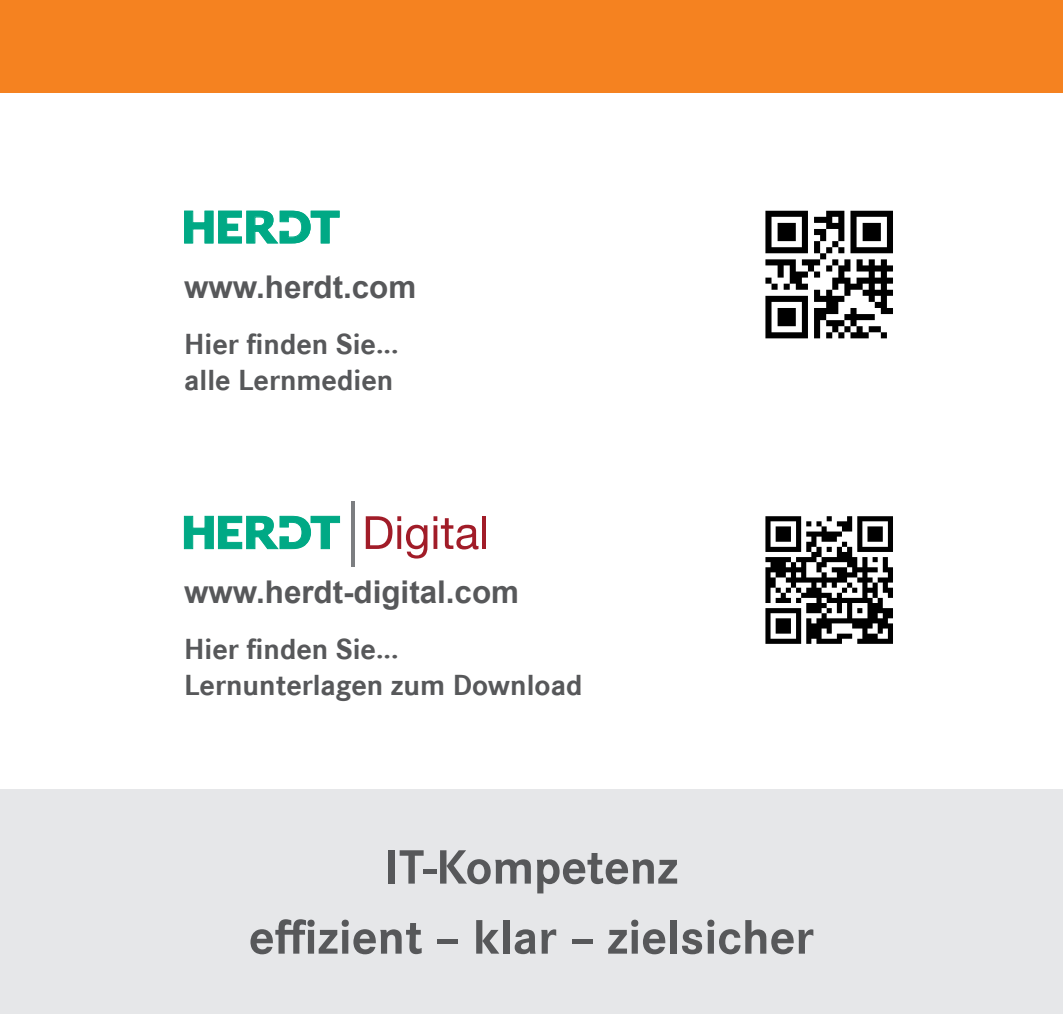
<style>
.page{position:relative;width:1063px;height:1014px;background:#fff}
.page>*{position:absolute;margin:0;border:0;box-sizing:border-box;transform-origin:0 0}
.t1{font:700 50px/70px "Corporate S";color:#57585a;text-align:center}
.t2{font:700 31.25px "Arial";color:#57585a}
.t3{font:700 30px "Corporate S";color:#57585a}
</style>
<div class="page">
<div style="left:0;top:0;width:1063px;height:92px;background:#f58220"></div>
<div style="left:0;top:789px;width:1063px;height:224px;background:#e6e7e9"></div>
<svg style="left:366px;top:516px;width:61px;height:42px"></svg>
<svg style="left:434px;top:516px;width:44px;height:33px"></svg>
<hr style="left:482px;top:516px;width:4px;height:33px;background:#a11c28">
<svg style="left:184px;top:516px;width:156px;height:33px"></svg>
<hr style="left:352px;top:501px;width:3px;height:65px;background:#7c7e81">
<svg style="left:184px;top:210px;width:156px;height:34px"></svg>
<svg style="left:765px;top:211px;width:128px;height:127px"></svg>
<svg style="left:765px;top:516px;width:128px;height:127px"></svg>
<p class="t2" style="left:184px;top:265px;width:234px">www.herdt.com</p>
<p class="t3" style="left:184px;top:326px;width:216px">Hier finden Sie...</p>
<p class="t3" style="left:184px;top:362px;width:211px">alle Lernmedien</p>
<p class="t2" style="left:184px;top:570px;width:336px">www.herdt-digital.com</p>
<p class="t3" style="left:184px;top:631px;width:216px">Hier finden Sie...</p>
<p class="t3" style="left:184px;top:667px;width:400px">Lernunterlagen zum Download</p>
<p class="t1" style="left:249px;top:833px;width:567px">IT-Kompetenz<br>effizient – klar – zielsicher</p>
</div>
